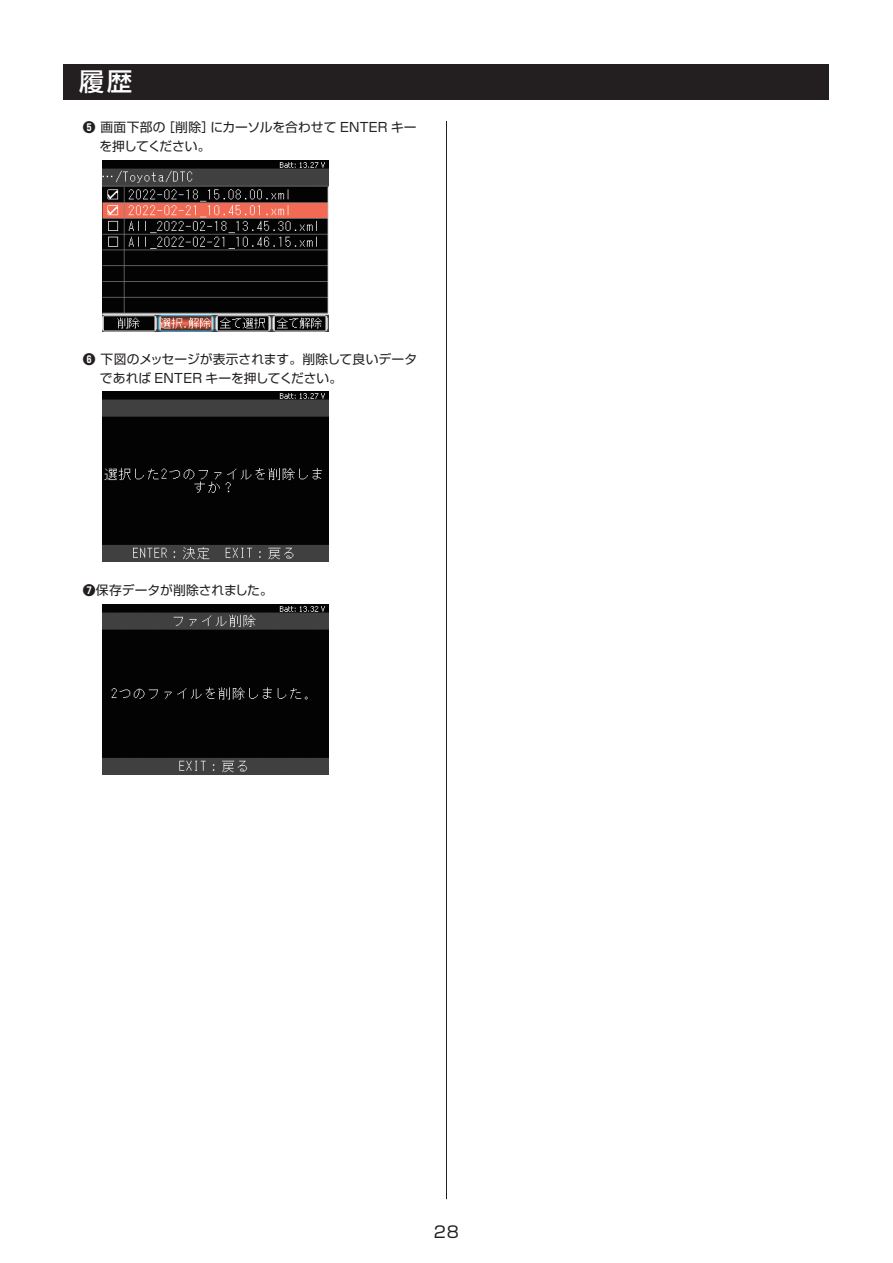
<style>
.page{position:relative;width:893px;height:1263px;background:#fff}
.page>*{position:absolute;margin:0;border:0;box-sizing:border-box;transform-origin:0 0}
.t1{font:25.35px "Shin Go Pro Medium 90 pv RKSJ H";color:#fff}
.t2{font:15.9px "Shin Go Pro Regular 90 pv RKSJ H";color:#231f20}
.t3{font:12.75px/19.2px "Shin Go Pro Regular 90 pv RKSJ H";color:#231f20}
.s1{font-family:"Shin Go Pro Bold 90 pv RKSJ H"}
</style>
<div class="page">
<hr style="left:446px;top:121px;width:1px;height:1078px;background:#231f20">
<div style="left:64px;top:64px;width:765px;height:36px;background:#231f20"></div>
<img style="left:102px;top:161px;width:227px;height:170px">
<img style="left:102px;top:391px;width:227px;height:170px">
<img style="left:102px;top:605px;width:227px;height:170px">
<h1 class="t1" style="left:79px;top:72px;width:55px">履歴</h1>
<p class="t3" style="left:100px;top:119px;width:319px;text-indent:-17px"><span class="s1">❺</span> 画面下部の［削除］にカーソルを合わせて ENTER キーを押してください。</p>
<p class="t3" style="left:100px;top:351px;width:319px;text-indent:-17px"><span class="s1">❻</span> 下図のメッセージが表示されます。削除して良いデータであれば ENTER キーを押してください。</p>
<p class="t3" style="left:83px;top:582px;width:191px"><span class="s1">❼</span>保存データが削除されました。</p>
<p class="t2" style="left:434px;top:1226px;width:27px">28</p>
</div>
